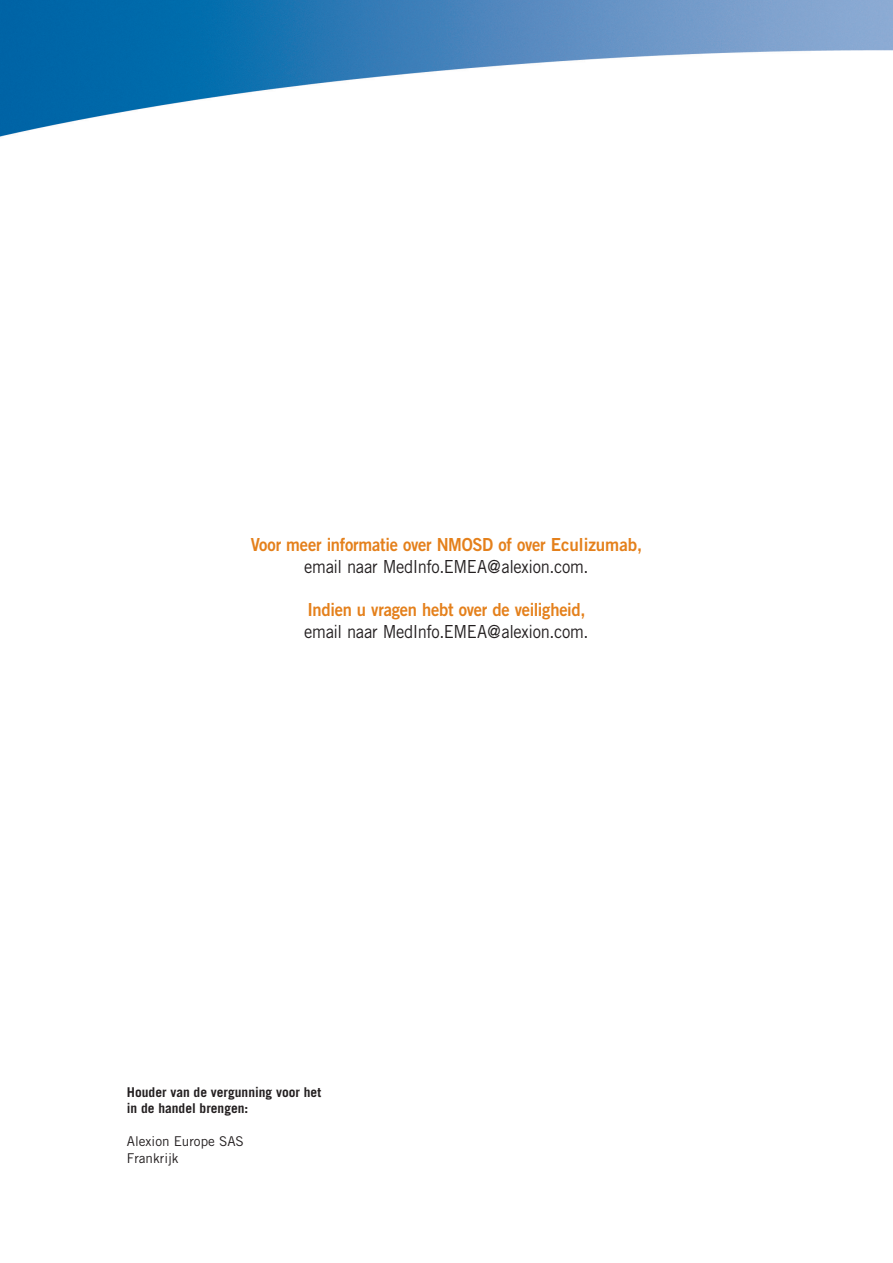
<style>
.page{position:relative;width:893px;height:1263px;background:#fff}
.page>*{position:absolute;margin:0;border:0;box-sizing:border-box;transform-origin:0 0}
.lopende_tekst{font:18px "Trade Gothic Bold Two";letter-spacing:-.015em;color:#e4801b;scale:.92 1}
.lopende_tekst-2{font:18px "Trade Gothic";letter-spacing:-.02em;color:#231f20;scale:.92 1}
.tussentitel{font:700 13.5px/16.5px "Trade Gothic";color:#231f20}
.tussentitel-2{font:13.5px "Trade Gothic";color:#231f20}
</style>
<div class="page">
<img style="left:0;top:0;width:893px;height:137px">
<p class="lopende_tekst" style="left:251px;top:533px;width:427px">Voor meer informatie over NMOSD of over Eculizumab,</p>
<p class="lopende_tekst-2" style="left:304px;top:555px;width:311px">email naar MedInfo.EMEA@alexion.com.</p>
<p class="lopende_tekst" style="left:308px;top:598px;width:303px">Indien u vragen hebt over de veiligheid,</p>
<p class="lopende_tekst-2" style="left:304px;top:620px;width:311px">email naar MedInfo.EMEA@alexion.com.</p>
<p class="tussentitel" style="left:127px;top:1083px;width:196px">Houder van de vergunning voor het in de handel brengen:</p>
<p class="tussentitel-2" style="left:127px;top:1133px;width:118px">Alexion Europe SAS</p>
<p class="tussentitel-2" style="left:127px;top:1150px;width:53px">Frankrijk</p>
</div>
